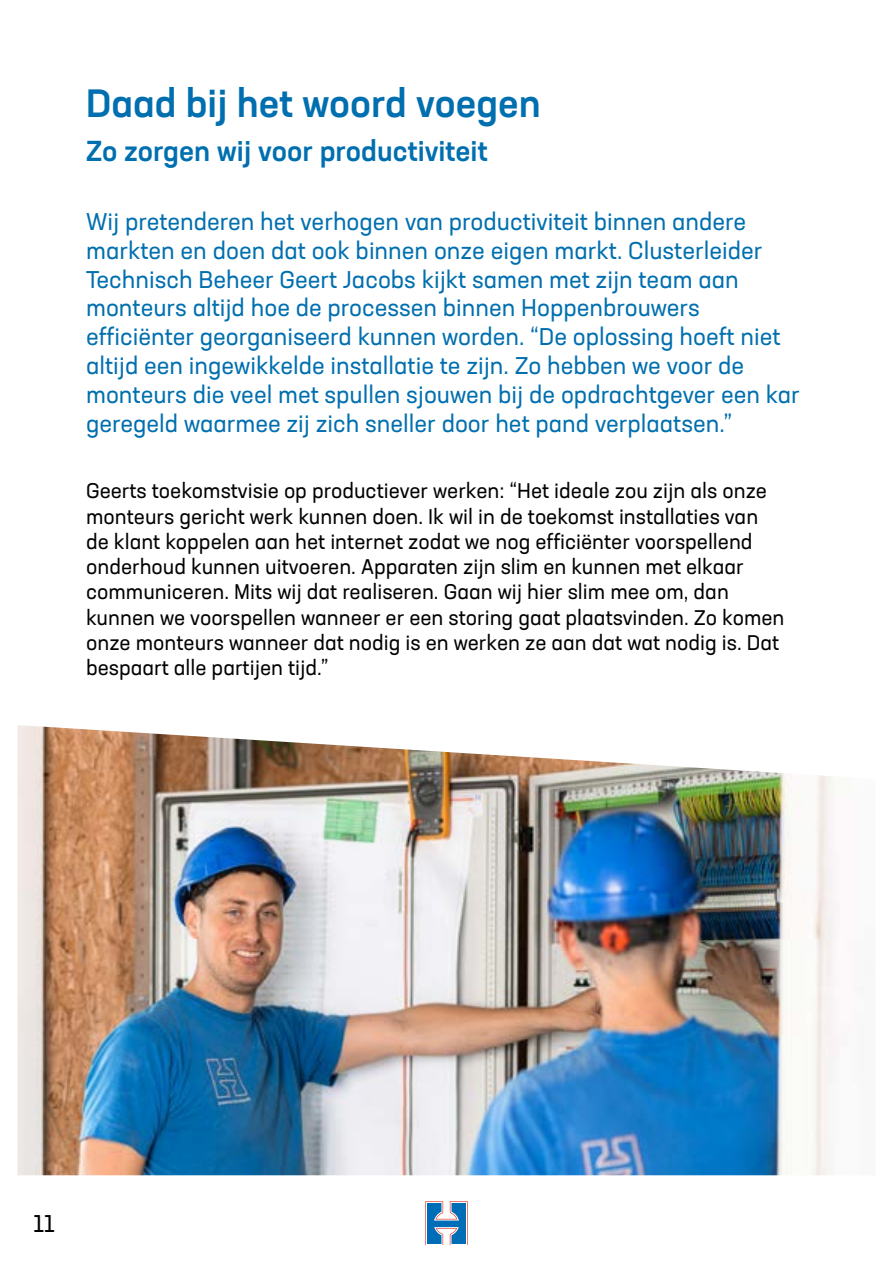
<style>
.page{position:relative;width:893px;height:1263px;background:#fff}
.page>*{position:absolute;margin:0;border:0;box-sizing:border-box;transform-origin:0 0}
.t1{font:500 39px "Neusa Next Std";color:#006faf}
.t2{font:500 28.5px "Neusa Next Std";color:#006faf}
.t3{font:24px/28.8px "Neusa Next Std";color:#006faf}
.t4{font:24px "Neusa Next Std";color:#000}
.t5{font:21px/25.2px "Neusa Next Std";color:#020203}
</style>
<div class="page">
<svg style="left:425px;top:1202px;width:43px;height:43px"></svg>
<img style="left:18px;top:725px;width:820px;height:450px">
<h1 class="t1" style="left:86px;top:78px;width:456px">Daad bij het woord voegen</h1>
<h2 class="t2" style="left:86px;top:132px;width:403px">Zo zorgen wij voor productiviteit</h2>
<p class="t3" style="left:86px;top:207px;width:715px">Wij pretenderen het verhogen van productiviteit binnen andere markten en doen dat ook binnen onze eigen markt. Clusterleider Technisch Beheer Geert Jacobs kijkt samen met zijn team aan monteurs altijd hoe de processen binnen Hoppenbrouwers efficiënter georganiseerd kunnen worden. “De oplossing hoeft niet altijd een ingewikkelde installatie te zijn. Zo hebben we voor de monteurs die veel met spullen sjouwen bij de opdrachtgever een kar geregeld waarmee zij zich sneller door het pand verplaatsen.”</p>
<p class="t5" style="left:86px;top:478px;width:700px">Geerts toekomstvisie op productiever werken: “Het ideale zou zijn als onze monteurs gericht werk kunnen doen. Ik wil in de toekomst installaties van de klant koppelen aan het internet zodat we nog efficiënter voorspellend onderhoud kunnen uitvoeren. Apparaten zijn slim en kunnen met elkaar communiceren. Mits wij dat realiseren. Gaan wij hier slim mee om, dan kunnen we voorspellen wanneer er een storing gaat plaatsvinden. Zo komen onze monteurs wanneer dat nodig is en werken ze aan dat wat nodig is. Dat bespaart alle partijen tijd.”</p>
<p class="t4" style="left:33px;top:1208px;width:23px">11</p>
</div>
